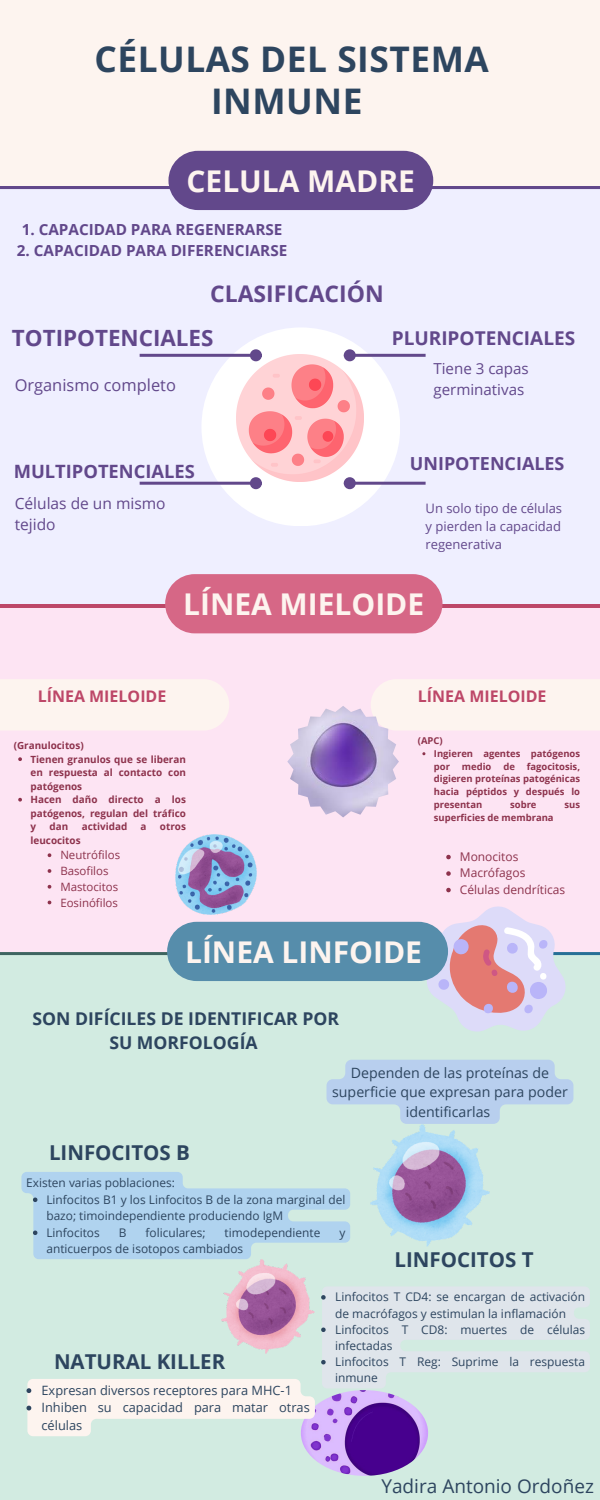
<style>
.page{position:relative;width:600px;height:1500px;background:#fdf4ef}
.page>*{position:absolute;margin:0;border:0;box-sizing:border-box;transform-origin:0 0}
.t1{font:700 35.3px/41.9px "Open Sans";letter-spacing:.015em;color:#2d455f;text-align:center}
.t2{font:700 30px "Open Sans";color:#fdf4ef}
.t3{font:700 23px "Open Sans";color:#62488b}
.t4{font:700 22.4px "Open Sans";color:#62488b}
.t5{font:700 20.5px "Open Sans";color:#2d455f}
.t6{font:19px "Open Sans";color:#2d455f}
.t7{font:700 19px "Open Sans";color:#62488b}
.t8{font:700 18.3px "Open Sans";color:#62488b}
.t9{font:700 18px "Open Sans";color:#62488b}
.t10{font:700 17.6px/24px "Open Sans";color:#2d455f;text-align:center}
.t11{font:16.4px "Open Sans";color:#62488b}
.t12{font:700 16px "Open Sans";color:#bd4768}
.t13{font:15.6px/21.4px "Open Sans";color:#62488b}
.t14{font:700 15.3px "Open Sans";color:#62488b}
.t15{font:15.1px/20.8px "Open Sans";color:#62488b}
.t16{font:14.2px/19.5px "Open Sans";color:#2d455f;text-align:center}
.t17{font:13px/17.9px "Open Sans";color:#62488b;text-align:justify}
.t18{font:12.8px/17.4px "Open Sans";color:#2d455f}
.t19{font:12px "Open Sans";color:#8d324c}
.t20{font:11.9px/16.2px "Open Sans";color:#2d455f}
.t21{font:11.5px "Open Sans";color:#8d324c}
.t22{font:700 9.9px/13.5px "Open Sans";color:#8d324c;text-align:justify}
.t23{font:700 9.4px/12.8px "Open Sans";color:#8d324c}
</style>
<div class="page">
<div style="left:0;top:187px;width:600px;height:418px;background:#efefff"></div>
<div style="left:0;top:605px;width:600px;height:347px;background:#fde4f3"></div>
<div style="left:0;top:954px;width:600px;height:546px;background:#d2ebe1"></div>
<div style="left:201px;top:327px;width:199px;height:199px;background:#fff;border-radius:50%"></div>
<img style="left:236px;top:354px;width:128px;height:128px">
<hr style="left:140px;top:354px;width:111px;height:3px;background:#62488b">
<div style="left:251px;top:351px;width:9px;height:9px;background:#62488b;border-radius:50%"></div>
<div style="left:250px;top:349px;width:12px;height:12px;border:3px solid #62488b;border-radius:50%"></div>
<hr style="left:355px;top:354px;width:71px;height:3px;background:#62488b">
<div style="left:345px;top:351px;width:9px;height:9px;background:#62488b;border-radius:50%"></div>
<div style="left:344px;top:349px;width:12px;height:12px;border:3px solid #62488b;border-radius:50%"></div>
<hr style="left:355px;top:482px;width:71px;height:3px;background:#62488b">
<div style="left:345px;top:479px;width:9px;height:9px;background:#62488b;border-radius:50%"></div>
<div style="left:344px;top:477px;width:12px;height:12px;border:3px solid #62488b;border-radius:50%"></div>
<hr style="left:140px;top:482px;width:111px;height:3px;background:#62488b">
<div style="left:251px;top:479px;width:9px;height:9px;background:#62488b;border-radius:50%"></div>
<div style="left:250px;top:477px;width:12px;height:12px;border:3px solid #62488b;border-radius:50%"></div>
<svg style="left:0;top:679px;width:229px;height:52px"></svg>
<svg style="left:371px;top:679px;width:229px;height:52px"></svg>
<hr style="left:0;top:952px;width:300px;height:3px;background:#3e6460">
<hr style="left:292px;top:952px;width:308px;height:3px;background:#276f96">
<img style="left:176px;top:834px;width:81px;height:80px">
<img style="left:287px;top:706px;width:112px;height:111px">
<svg style="left:424px;top:905px;width:145px;height:127px"></svg>
<img style="left:371px;top:1125px;width:119px;height:121px">
<img style="left:222px;top:1259px;width:93px;height:94px">
<img style="left:301px;top:1390px;width:127px;height:86px;border-radius:50%">
<div style="left:168px;top:151px;width:265px;height:59px;background:#62488b;border-radius:30px"></div>
<div style="left:165px;top:574px;width:278px;height:59px;background:#d66786;border-radius:30px"></div>
<svg style="left:18px;top:757px;width:4px;height:4px"></svg>
<svg style="left:18px;top:798px;width:4px;height:4px"></svg>
<svg style="left:446px;top:855px;width:5px;height:4px"></svg>
<svg style="left:446px;top:871px;width:5px;height:5px"></svg>
<svg style="left:446px;top:888px;width:5px;height:4px"></svg>
<svg style="left:48px;top:853px;width:3px;height:4px"></svg>
<svg style="left:48px;top:869px;width:3px;height:4px"></svg>
<svg style="left:48px;top:885px;width:3px;height:4px"></svg>
<svg style="left:21px;top:1172px;width:329px;height:87px"></svg>
<div style="left:167px;top:922px;width:281px;height:59px;background:#568dab;border-radius:30px"></div>
<svg style="left:321px;top:1287px;width:269px;height:101px"></svg>
<svg style="left:327px;top:1060px;width:246px;height:64px"></svg>
<svg style="left:26px;top:1379px;width:289px;height:57px"></svg>
<p class="t1" style="left:94px;top:38px;width:396px">CÉLULAS DEL SISTEMA<br>INMUNE</p>
<p class="t2" style="left:186px;top:160px;width:230px">CELULA MADRE</p>
<p class="t14" style="left:22px;top:218px;width:262px">1. CAPACIDAD PARA REGENERARSE</p>
<p class="t14" style="left:17px;top:239px;width:272px">2. CAPACIDAD PARA DIFERENCIARSE</p>
<h6 class="t3" style="left:210px;top:277px;width:175px">CLASIFICACIÓN</h6>
<h3 class="t4" style="left:12px;top:322px;width:203px">TOTIPOTENCIALES</h3>
<h4 class="t7" style="left:392px;top:324px;width:185px">PLURIPOTENCIALES</h4>
<h6 class="t11" style="left:15px;top:373px;width:163px">Organismo completo</h6>
<p class="t8" style="left:14px;top:458px;width:183px">MULTIPOTENCIALES</p>
<p class="t15" style="left:433px;top:358px;width:97px">Tiene 3 capas germinativas</p>
<p class="t9" style="left:410px;top:451px;width:156px">UNIPOTENCIALES</p>
<p class="t13" style="left:15px;top:492px;width:152px">Células de un mismo tejido</p>
<h2 class="t17" style="left:426px;top:499px;width:138px">Un solo tipo de células y pierden la capacidad regenerativa</h2>
<p class="t2" style="left:183px;top:583px;width:243px">LÍNEA MIELOIDE</p>
<p class="t12" style="left:38px;top:685px;width:130px">LÍNEA MIELOIDE</p>
<h2 class="t12" style="left:418px;top:685px;width:130px">LÍNEA MIELOIDE</h2>
<p class="t22" style="left:14px;top:738px;width:71px">(Granulocitos)</p>
<p class="t22" style="left:31px;top:752px;width:157px">Tienen granulos que se liberan en respuesta al contacto con patógenos</p>
<p class="t22" style="left:31px;top:792px;width:157px">Hacen daño directo a los patógenos, regulan del tráfico y</p>
<p class="t22" style="left:50px;top:819px;width:20px">dan</p>
<p class="t22" style="left:82px;top:819px;width:47px">actividad</p>
<p class="t22" style="left:141px;top:819px;width:7px">a</p>
<p class="t22" style="left:160px;top:819px;width:27px">otros</p>
<p class="t22" style="left:31px;top:833px;width:52px">leucocitos</p>
<p class="t21" style="left:60px;top:847px;width:61px">Neutrófilos</p>
<p class="t21" style="left:60px;top:863px;width:50px">Basofilos</p>
<p class="t21" style="left:60px;top:879px;width:59px">Mastocitos</p>
<p class="t21" style="left:60px;top:894px;width:59px">Eosinófilos</p>
<p class="t23" style="left:418px;top:734px;width:26px">(APC)</p>
<p class="t23" style="left:434px;top:747px;width:148px">Ingieren agentes patógenos por</p>
<p class="t23" style="left:434px;top:760px;width:148px;text-align:justify;text-indent:93px">fagocitosis, digieren proteínas patogénicas hacia péptidos y después lo presentan</p>
<p class="t23" style="left:462px;top:760px;width:31px">medio</p>
<p class="t23" style="left:503px;top:760px;width:13px">de</p>
<p class="t23" style="left:510px;top:798px;width:28px">sobre</p>
<p class="t23" style="left:564px;top:798px;width:17px">sus</p>
<p class="t23" style="left:434px;top:811px;width:121px">superficies de membrana</p>
<p class="t19" style="left:460px;top:848px;width:60px">Monocitos</p>
<p class="t19" style="left:460px;top:864px;width:67px">Macrófagos</p>
<p class="t19" style="left:460px;top:881px;width:107px">Células dendríticas</p>
<p class="t2" style="left:185px;top:931px;width:238px">LÍNEA LINFOIDE</p>
<p class="t10" style="left:32px;top:1006px;width:308px">SON DIFÍCILES DE IDENTIFICAR POR<br>SU MORFOLOGÍA</p>
<h4 class="t5" style="left:49px;top:1138px;width:142px">LINFOCITOS B</h4>
<h4 class="t16" style="left:332px;top:1062px;width:237px">Dependen de las proteínas de superficie que expresan para poder identificarlas</h4>
<p class="t20" style="left:26px;top:1174px;width:150px">Existen varias poblaciones:</p>
<p class="t20" style="left:46px;top:1191px;width:300px;line-height:16.5px">Linfocitos B1 y los Linfocitos B de la zona marginal del bazo; timoindependiente produciendo IgM</p>
<p class="t20" style="left:46px;top:1224px;width:55px">Linfocitos</p>
<p class="t20" style="left:119px;top:1224px;width:9px">B</p>
<p class="t20" style="left:145px;top:1224px;width:62px">foliculares;</p>
<p class="t20" style="left:225px;top:1224px;width:97px">timodependiente</p>
<p class="t20" style="left:339px;top:1224px;width:7px">y</p>
<p class="t20" style="left:46px;top:1240px;width:198px">anticuerpos de isotopos cambiados</p>
<p class="t5" style="left:395px;top:1245px;width:141px">LINFOCITOS T</p>
<h4 class="t5" style="left:54px;top:1347px;width:173px">NATURAL KILLER</h4>
<p class="t18" style="left:42px;top:1381px;width:252px">Expresan diversos receptores para MHC-1</p>
<p class="t18" style="left:42px;top:1399px;width:270px">Inhiben su capacidad para matar otras células</p>
<p class="t20" style="left:335px;top:1289px;width:251px">Linfocitos T CD4: se encargan de activación de macrófagos y estimulan la inflamación</p>
<p class="t20" style="left:335px;top:1321px;width:251px">Linfocitos T CD8: muertes de células infectadas</p>
<p class="t20" style="left:335px;top:1354px;width:251px">Linfocitos T Reg: Suprime la respuesta inmune</p>
<h6 class="t6" style="left:381px;top:1472px;width:214px">Yadira Antonio Ordoñez</h6>
</div>
